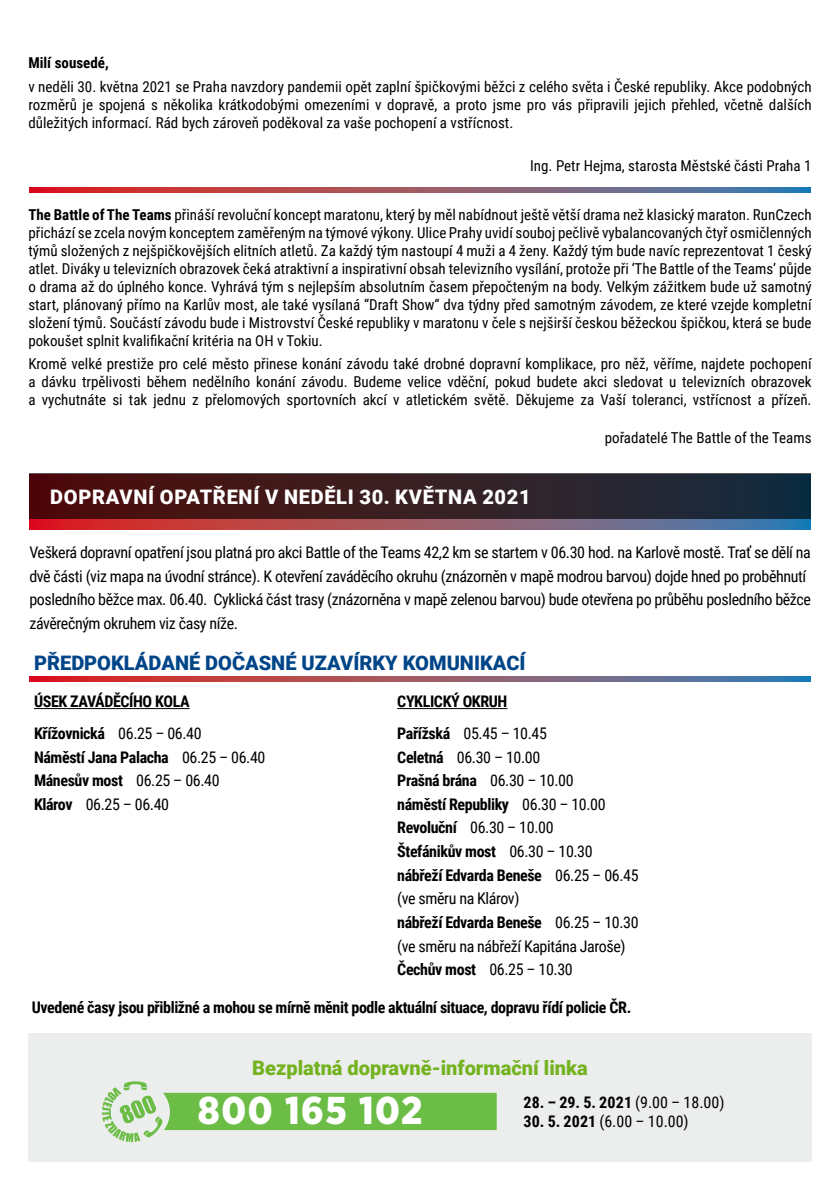
<style>
.page{position:relative;width:840px;height:1191px;background:#fff}
.page>*{position:absolute;margin:0;border:0;box-sizing:border-box;transform-origin:0 0}
.t1{font:900 38.8px "Gotham Narrow";letter-spacing:.04em;color:#fff}
.t2{font:900 20px "Roboto";color:#004588}
.t3{font:900 20px "Roboto";letter-spacing:.035em;color:#fff}
.t4{font:900 20px "Roboto";color:#74b320}
.t5{font:16px/23.6px "Roboto Condensed";letter-spacing:-.025em;color:#000}
.t6{font:700 16px/31.6px "Roboto Condensed";letter-spacing:-.025em;color:#000}
.t7{font:15px/18px "Roboto Condensed";color:#000;text-align:justify}
.t8{font:700 15px "Roboto Condensed";color:#000}
.s1{font-weight:700}
.s2{font-weight:400}
</style>
<div class="page">
<hr style="left:397px;top:708px;width:110px;height:1px;background:#000">
<hr style="left:34px;top:708px;width:155px;height:1px;background:#000">
<svg style="left:29px;top:519px;width:781px;height:10px;background:#965566"></svg>
<svg style="left:29px;top:676px;width:781px;height:6px;background:#965566"></svg>
<svg style="left:29px;top:187px;width:781px;height:5px;background:#965566"></svg>
<div style="left:29px;top:473px;width:781px;height:46px;background:linear-gradient(to right,#530c08,#162f3f)"></div>
<div style="left:28px;top:1033px;width:783px;height:129px;background:#eceded"></div>
<svg style="left:102px;top:1081px;width:394px;height:61px"></svg>
<p class="t8" style="left:28px;top:52px;width:82px">Milí sousedé,</p>
<p class="t7" style="left:28px;top:77px;width:784px">v neděli 30. května 2021 se Praha navzdory pandemii opět zaplní špičkovými běžci z celého světa i České republiky. Akce podobných rozměrů je spojená s několika krátkodobými omezeními v dopravě, a proto jsme pro vás připravili jejich přehled, včetně dalších důležitých informací. Rád bych zároveň poděkoval za vaše pochopení a vstřícnost.</p>
<p class="t7" style="left:530px;top:156px;width:283px">Ing. Petr Hejma, starosta Městské části Praha 1</p>
<p class="t7" style="left:28px;top:205px;width:784px"><span class="s1">The Battle of The Teams</span> přináší revoluční koncept maratonu, který by měl nabídnout ještě větší drama než klasický maraton. RunCzech přichází se zcela novým konceptem zaměřeným na týmové výkony. Ulice Prahy uvidí souboj pečlivě vybalancovaných čtyř osmičlenných týmů složených z nejšpičkovějších elitních atletů. Za každý tým nastoupí 4 muži a 4 ženy. Každý tým bude navíc reprezentovat 1 český atlet. Diváky u televizních obrazovek čeká atraktivní a inspirativní obsah televizního vysílání, protože při ‘The Battle of the Teams’ půjde o drama až do úplného konce. Vyhrává tým s nejlepším absolutním časem přepočteným na body. Velkým zážitkem bude už samotný start, plánovaný přímo na Karlův most, ale také vysílaná “Draft Show“ dva týdny před samotným závodem, ze které vzejde kompletní složení týmů. Součástí závodu bude i Mistrovství České republiky v maratonu v čele s nejširší českou běžeckou špičkou, která se bude pokoušet splnit kvalifikační kritéria na OH v Tokiu.</p>
<p class="t7" style="left:28px;top:354px;width:784px">Kromě velké prestiže pro celé město přinese konání závodu také drobné dopravní komplikace, pro něž, věříme, najdete pochopení a dávku trpělivosti během nedělního konání závodu. Budeme velice vděční, pokud budete akci sledovat u televizních obrazovek a vychutnáte si tak jednu z přelomových sportovních akcí v atletickém světě. Děkujeme za Vaší toleranci, vstřícnost a přízeň.</p>
<p class="t7" style="left:604px;top:428px;width:208px">pořadatelé The Battle of the Teams</p>
<h2 class="t3" style="left:50px;top:482px;width:481px">DOPRAVNÍ OPATŘENÍ V NEDĚLI 30. KVĚTNA 2021</h2>
<p class="t5" style="left:29px;top:540px;width:782px">Veškerá dopravní opatření jsou platná pro akci Battle of the Teams 42,2 km se startem v 06.30 hod. na Karlově mostě. Trať se dělí na dvě části (viz mapa na úvodní stránce). K otevření zaváděcího okruhu (znázorněn v mapě modrou barvou) dojde hned po proběhnutí posledního běžce max. 06.40. Cyklická část trasy (znázorněna v mapě zelenou barvou) bude otevřena po průběhu posledního běžce závěrečným okruhem viz časy níže.</p>
<h2 class="t2" style="left:34px;top:649px;width:492px">PŘEDPOKLÁDANÉ DOČASNÉ UZAVÍRKY KOMUNIKACÍ</h2>
<p class="t6" style="left:34px;top:685px;width:169px">ÚSEK ZAVÁDĚCÍHO KOLA<br>Křížovnická <span class="s2">06.25 – 06.40</span></p>
<p class="t6" style="left:34px;top:744px;width:233px;line-height:23.6px">Náměstí Jana Palacha <span class="s2">06.25 – 06.40<br></span>Mánesův most <span class="s2">06.25 – 06.40<br></span>Klárov <span class="s2">06.25 – 06.40</span></p>
<p class="t6" style="left:397px;top:685px;width:151px">CYKLICKÝ OKRUH<br>Pařížská <span class="s2">05.45 – 10.45</span></p>
<p class="t5" style="left:397px;top:744px;width:243px"><span class="s1">Celetná</span> 06.30 – 10.00<br><span class="s1">Prašná brána</span> 06.30 – 10.00<br><span class="s1">náměstí Republiky</span> 06.30 – 10.00<br><span class="s1">Revoluční</span> 06.30 – 10.00<br><span class="s1">Štefánikův most</span> 06.30 – 10.30 <span class="s1">nábřeží Edvarda Beneše</span> 06.25 – 06.45 (ve směru na Klárov)<br><span class="s1">nábřeží Edvarda Beneše</span> 06.25 – 10.30 (ve směru na nábřeží Kapitána Jaroše)<br><span class="s1">Čechův most</span> 06.25 – 10.30</p>
<p class="t6" style="left:32px;top:991px;width:600px">Uvedené časy jsou přibližné a mohou se mírně měnit podle aktuální situace, dopravu řídí policie ČR.</p>
<h2 class="t4" style="left:252px;top:1054px;width:337px">Bezplatná dopravně-informační linka</h2>
<h1 class="t1" style="left:198px;top:1085px;width:226px">800 165 102</h1>
<p class="t6" style="left:523px;top:1085px;width:202px">28. – 29. 5. 2021 <span class="s2">(9.00 – 18.00)</span></p>
<p class="t5" style="left:523px;top:1109px;width:166px"><span class="s1">30. 5. 2021</span> (6.00 – 10.00)</p>
</div>
